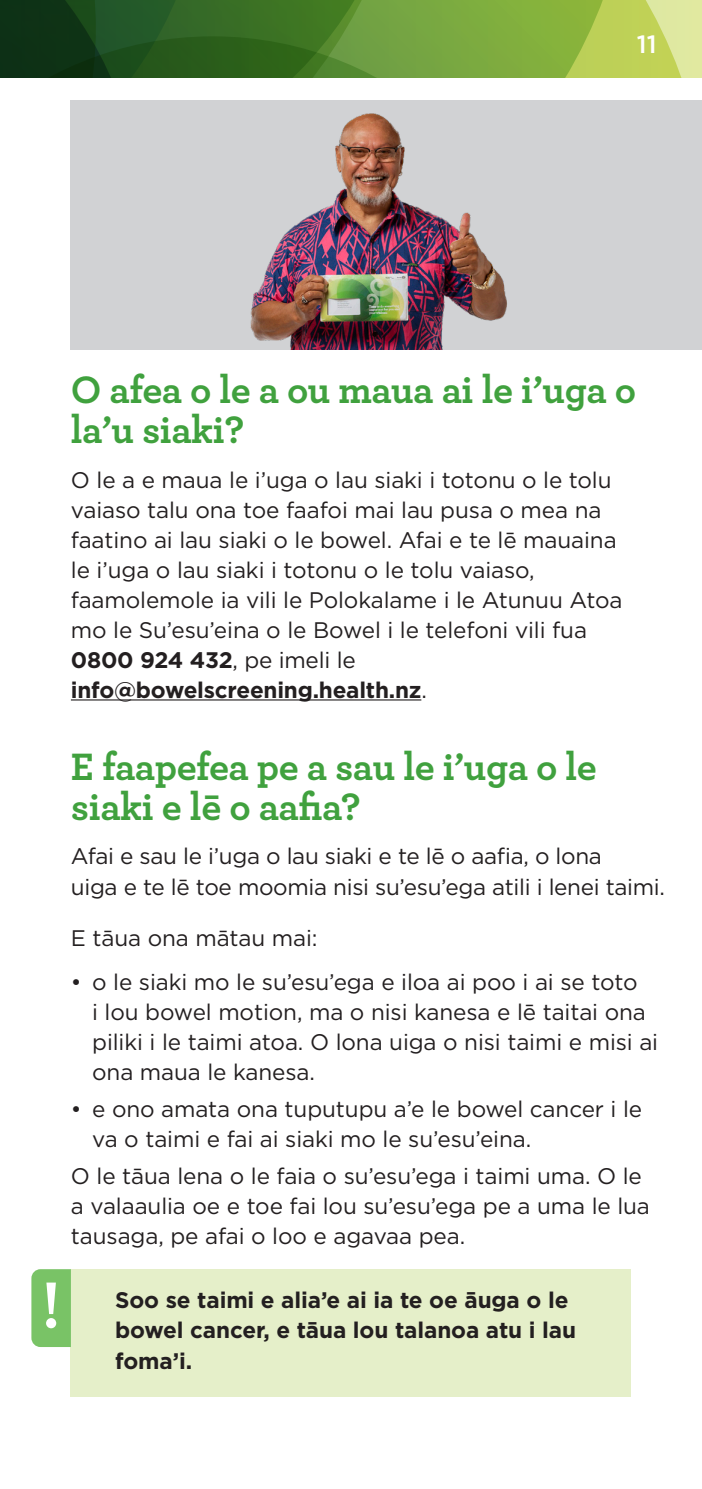
<style>
.page{position:relative;width:702px;height:1489px;background:#fff}
.page>*{position:absolute;margin:0;border:0;box-sizing:border-box;transform-origin:0 0}
.t1{font:700 68.75px "Archer";color:#fff}
.TTS_Subhead_L1{font:700 40px/40px "Archer";letter-spacing:-.01em;color:#40a13e}
.t2{font:500 25px "Gotham";color:#fff}
.TTS_Body_text{font:22.5px/30px "Gotham";letter-spacing:-.005em;color:#231f20}
.TTS_Bullet-text{font:22.5px/30px "Gotham";letter-spacing:-.005em;color:#231f20}
.Info_box{font:700 22.5px/30px "Gotham";letter-spacing:-.005em;color:#231f20}
.s1{font-weight:700}
</style>
<div class="page">
<svg style="left:633px;top:0;width:69px;height:78px;background:#d1dd7e"></svg>
<svg style="left:557px;top:0;width:76px;height:78px;background:#a9c54c"></svg>
<svg style="left:0;top:0;width:557px;height:78px;background:#46762b"></svg>
<hr style="left:71px;top:699px;width:350px;height:1px;background:#231f20">
<div style="left:71px;top:1269px;width:560px;height:127px;background:#e5efc9"></div>
<div style="left:31px;top:1269px;width:40px;height:77px;background:#79c366"></div>
<div style="left:71px;top:101px;width:631px;height:249px;background:#d1d2d4"></div>
<img style="left:250px;top:113px;width:257px;height:237px">
<p class="t2" style="left:636px;top:28px;width:21px">11</p>
<p class="TTS_Subhead_L1" style="left:71px;top:367px;width:566px">O afea o le a ou maua ai le i’uga o la’u siaki?</p>
<p class="TTS_Body_text" style="left:71px;top:464px;width:553px">O le a e maua le i’uga o lau siaki i totonu o le tolu vaiaso talu ona toe faafoi mai lau pusa o mea na faatino ai lau siaki o le bowel. Afai e te lē mauaina le i’uga o lau siaki i totonu o le tolu vaiaso, faamolemole ia vili le Polokalame i le Atunuu Atoa mo le Su’esu’eina o le Bowel i le telefoni vili fua <span class="s1">0800 924 432</span>, pe imeli le <span class="s1">info@bowelscreening.health.nz</span>.</p>
<p class="t1" style="left:42px;top:1250px;width:21px">!</p>
<p class="TTS_Subhead_L1" style="left:71px;top:744px;width:527px">E faapefea pe a sau le i’uga o le siaki e lē o aafia?</p>
<p class="TTS_Body_text" style="left:71px;top:841px;width:595px">Afai e sau le i’uga o lau siaki e te lē o aafia, o lona<br>uiga e te lē toe moomia nisi su’esu’ega atili i lenei taimi.</p>
<p class="TTS_Body_text" style="left:71px;top:922px;width:248px">E tāua ona mātau mai:</p>
<p class="TTS_Bullet-text" style="left:92px;top:966px;width:567px;text-indent:-21px">• o le siaki mo le su’esu’ega e iloa ai poo i ai se toto<br>i lou bowel motion, ma o nisi kanesa e lē taitai ona piliki i le taimi atoa. O lona uiga o nisi taimi e misi ai ona maua le kanesa.</p>
<p class="TTS_Bullet-text" style="left:92px;top:1093px;width:551px;text-indent:-21px">• e ono amata ona tuputupu a’e le bowel cancer i le va o taimi e fai ai siaki mo le su’esu’eina.</p>
<p class="TTS_Body_text" style="left:71px;top:1160px;width:580px">O le tāua lena o le faia o su’esu’ega i taimi uma. O le a valaaulia oe e toe fai lou su’esu’ega pe a uma le lua tausaga, pe afai o loo e agavaa pea.</p>
<p class="Info_box" style="left:115px;top:1285px;width:462px">Soo se taimi e alia’e ai ia te oe āuga o le bowel cancer, e tāua lou talanoa atu i lau foma’i.</p>
</div>
